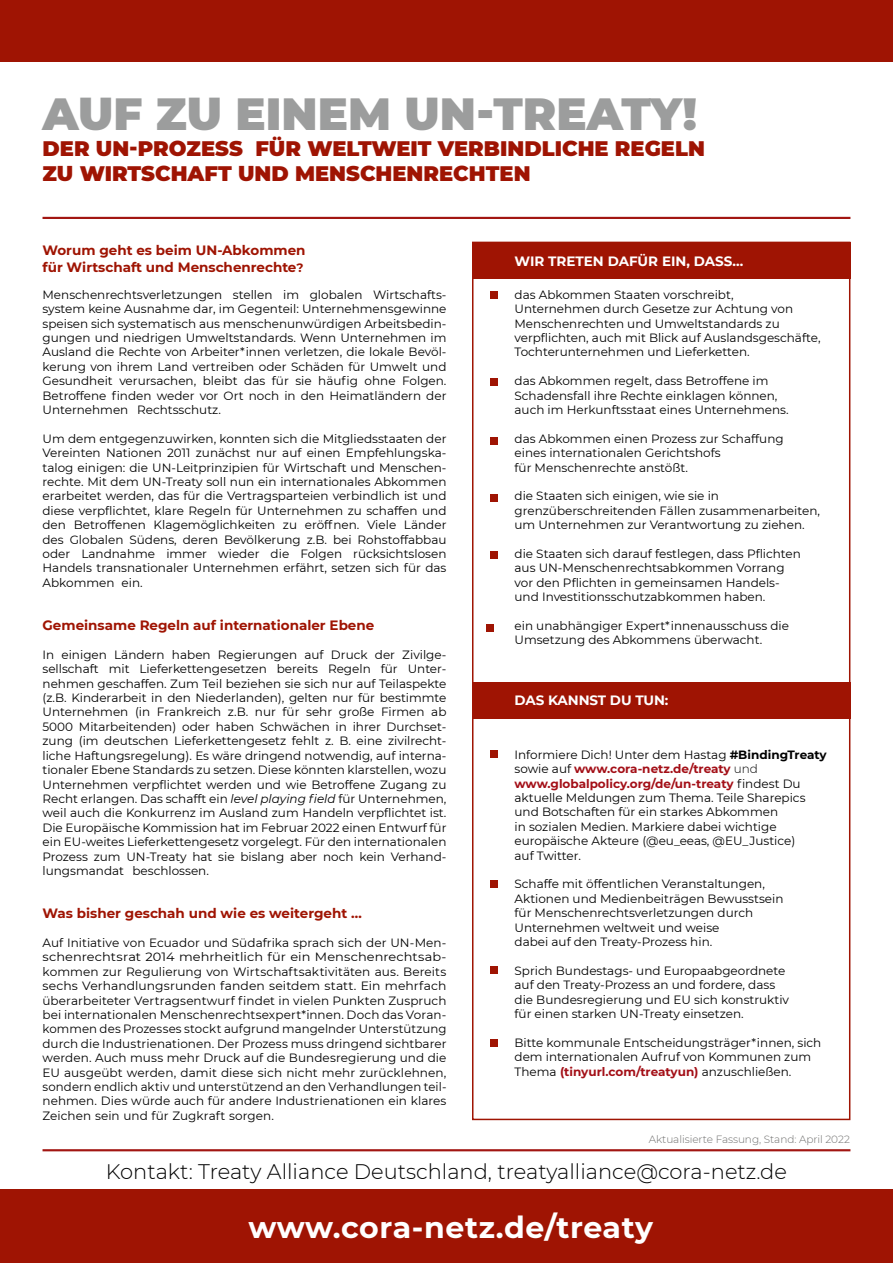
<style>
.page{position:relative;width:893px;height:1263px;background:#fff}
.page>*{position:absolute;margin:0;border:0;box-sizing:border-box;transform-origin:0 0}
.t1{font:900 45px "Montserrat";color:#9c9d9d}
.t2{font:700 30px "Montserrat";letter-spacing:.015em;color:#fff}
.t3{font:900 21px "Montserrat";color:#9f1403}
.t4{font:300 21px "Montserrat";color:#000}
.t5{font:700 13.5px "Montserrat";color:#9f1403}
.t6{font:700 13.5px "Montserrat";letter-spacing:-.005em;color:#fff}
.t7{font:12px/14.4px "Montserrat";color:#000}
.t8{font:300 10.5px "Montserrat";letter-spacing:-.005em;color:#6f6f6e}
.s1{font-size:12px}
.s2{font-style:italic}
.s3{font-weight:700}
.s4{font-weight:700;color:#a30f17}
.s5{font-weight:300}
</style>
<div class="page">
<div style="left:472px;top:682px;width:378px;height:37px;background:#9f1403"></div>
<div style="left:472px;top:242px;width:378px;height:37px;background:#9f1403"></div>
<div style="left:472px;top:242px;width:378px;height:878px;border:2px solid #9f1403"></div>
<div style="left:0;top:1190px;width:893px;height:73px;background:#9f1403"></div>
<div style="left:0;top:0;width:893px;height:62px;background:#9f1403"></div>
<hr style="left:43px;top:217px;width:807px;height:2px;background:#a21612">
<hr style="left:43px;top:1149px;width:807px;height:2px;background:#a21612">
<div style="left:491px;top:292px;width:7px;height:7px;background:#9f1403"></div>
<div style="left:491px;top:379px;width:7px;height:7px;background:#9f1403"></div>
<div style="left:491px;top:437px;width:7px;height:7px;background:#9f1403"></div>
<div style="left:491px;top:495px;width:7px;height:7px;background:#9f1403"></div>
<div style="left:491px;top:551px;width:7px;height:7px;background:#9f1403"></div>
<div style="left:487px;top:624px;width:7px;height:7px;background:#9f1403"></div>
<div style="left:491px;top:751px;width:7px;height:7px;background:#9f1403"></div>
<div style="left:491px;top:881px;width:7px;height:7px;background:#9f1403"></div>
<div style="left:491px;top:967px;width:7px;height:7px;background:#9f1403"></div>
<div style="left:491px;top:1039px;width:7px;height:7px;background:#9f1403"></div>
<p class="t1" style="left:43px;top:81px;width:656px">AUF ZU EINEM UN-TREATY!</p>
<p class="t3" style="left:43px;top:132px;width:664px">DER UN-PROZESS FÜR WELTWEIT VERBINDLICHE REGELN</p>
<p class="t3" style="left:43px;top:158px;width:490px">ZU WIRTSCHAFT UND MENSCHENRECHTEN</p>
<p class="t5" style="left:43px;top:241px;width:265px">Worum geht es beim UN-Abkommen</p>
<p class="t5" style="left:43px;top:257px;width:263px">für Wirtschaft und Menschenrechte<span class="s1">?</span></p>
<p class="t7" style="left:43px;top:287px;width:405px;text-align:justify">Menschenrechtsverletzungen stellen im globalen Wirtschafts&shy;system keine Ausnahme dar, im Gegenteil: Unternehmensgewinne speisen sich systematisch aus menschenunwürdigen Arbeitsbedin&shy;gungen und niedrigen Umweltstandards. Wenn Unternehmen im Ausland die Rechte von Arbeiter*innen verletzen, die lokale Bevöl&shy;kerung von ihrem Land vertreiben oder Schäden für Umwelt und Gesundheit verursachen, bleibt das für sie häufig ohne Folgen.<br>Betroffene finden weder vor Ort noch in den Heimatländern der Unternehmen Rechtsschutz.</p>
<p class="t7" style="left:43px;top:431px;width:405px;text-align:justify">Um dem entgegenzuwirken, konnten sich die Mitgliedsstaaten der Vereinten Nationen 2011 zunächst nur auf einen Empfehlungska&shy;talog einigen: die UN-Leitprinzipien für Wirtschaft und Menschen&shy;rechte. Mit dem UN-Treaty soll nun ein internationales Abkommen erarbeitet werden, das für die Vertragsparteien verbindlich ist und diese verpflichtet, klare Regeln für Unternehmen zu schaffen und den Betroffenen Klagemöglichkeiten zu eröffnen. Viele Länder des Globalen Südens, deren Bevölkerung z.B. bei Rohstoffabbau oder Landnahme immer wieder die Folgen rücksichtslosen Handels transnationaler Unternehmen erfährt, setzen sich für das Abkommen ein.</p>
<p class="t5" style="left:43px;top:615px;width:333px">Gemeinsame Regeln auf internationaler Ebene</p>
<p class="t7" style="left:43px;top:647px;width:405px;text-align:justify">In einigen Ländern haben Regierungen auf Druck der Zivilge&shy;sellschaft mit Lieferkettengesetzen bereits Regeln für Unter&shy;nehmen geschaffen. Zum Teil beziehen sie sich nur auf Teilaspekte (z.B. Kinderarbeit in den Niederlanden), gelten nur für bestimmte Unternehmen (in Frankreich z.B. nur für sehr große Firmen ab 5000 Mitarbeitenden) oder haben Schwächen in ihrer Durchset&shy;zung (im deutschen Lieferkettengesetz fehlt z. B. eine zivilrecht&shy;liche Haftungsregelung). Es wäre dringend notwendig, auf interna&shy;tionaler Ebene Standards zu setzen. Diese könnten klarstellen, wozu Unternehmen verpflichtet werden und wie Betroffene Zugang zu Recht erlangen. Das schafft ein <span class="s2">level playing field</span> für Unternehmen, weil auch die Konkurrenz im Ausland zum Handeln verpflichtet ist.<br>Die Europäische Kommission hat im Februar 2022 einen Entwurf für ein EU-weites Lieferkettengesetz vorgelegt. Für den internationalen Prozess zum UN-Treaty hat sie bislang aber noch kein Verhand&shy;lungsmandat beschlossen.</p>
<p class="t5" style="left:43px;top:903px;width:321px">Was bisher geschah und wie es weitergeht …</p>
<p class="t7" style="left:43px;top:935px;width:405px;text-align:justify">Auf Initiative von Ecuador und Südafrika sprach sich der UN-Men&shy;schenrechtsrat 2014 mehrheitlich für ein Menschenrechtsab&shy;kommen zur Regulierung von Wirtschaftsaktivitäten aus. Bereits sechs Verhandlungsrunden fanden seitdem statt. Ein mehrfach überarbeiteter Vertragsentwurf findet in vielen Punkten Zuspruch bei internationalen Menschenrechtsexpert*innen. Doch das Voran&shy;kommen des Prozesses stockt aufgrund mangelnder Unterstützung durch die Industrienationen. Der Prozess muss dringend sichtbarer werden. Auch muss mehr Druck auf die Bundesregierung und die EU ausgeübt werden, damit diese sich nicht mehr zurücklehnen, sondern endlich aktiv und unterstützend an den Verhandlungen teil&shy;nehmen. Dies würde auch für andere Industrienationen ein klares Zeichen sein und für Zugkraft sorgen.</p>
<p class="t6" style="left:514px;top:251px;width:230px">WIR TRETEN DAFÜR EIN, DASS...</p>
<p class="t7" style="left:514px;top:287px;width:307px">das Abkommen Staaten vorschreibt, Unternehmen durch Gesetze zur Achtung von Menschenrechten und Umweltstandards zu verpflichten, auch mit Blick auf Auslandsgeschäfte, Tochterunternehmen und Lieferketten.</p>
<p class="t7" style="left:514px;top:373px;width:276px">das Abkommen regelt, dass Betroffene im<br>Schadensfall ihre Rechte einklagen können, auch im Herkunftsstaat eines Unternehmens.</p>
<p class="t7" style="left:514px;top:431px;width:271px">das Abkommen einen Prozess zur Schaffung eines internationalen Gerichtshofs<br>für Menschenrechte anstößt.</p>
<p class="t7" style="left:514px;top:489px;width:307px">die Staaten sich einigen, wie sie in grenzüberschreitenden Fällen zusammenarbeiten, um Unternehmen zur Verantwortung zu ziehen.</p>
<p class="t7" style="left:514px;top:546px;width:288px">die Staaten sich darauf festlegen, dass Pflichten aus UN-Menschenrechtsabkommen Vorrang vor den Pflichten in gemeinsamen Handels&shy;und Investitionsschutzabkommen haben.</p>
<p class="t7" style="left:514px;top:618px;width:276px">ein unabhängiger Expert*innenausschuss die<br>Umsetzung des Abkommens überwacht.</p>
<p class="t6" style="left:514px;top:690px;width:155px">DAS KANNST DU TUN:</p>
<p class="t7" style="left:514px;top:747px;width:314px">Informiere Dich! Unter dem Hastag <span class="s3">#BindingTreaty </span>sowie auf <span class="s4">www.cora-netz.de/treaty</span> <span class="s5">und </span><span class="s4">www.globalpolicy.org/de/un-treaty</span> findest Du aktuelle Meldungen zum Thema. Teile Sharepics und Botschaften für ein starkes Abkommen<br>in sozialen Medien. Markiere dabei wichtige europäische Akteure (@eu_eeas, @EU_Justice)</p>
<p class="t7" style="left:514px;top:848px;width:68px">auf Twitter.</p>
<p class="t7" style="left:514px;top:876px;width:270px">Schaffe mit öffentlichen Veranstaltungen, Aktionen und Medienbeiträgen Bewusstsein für Menschenrechtsverletzungen durch Unternehmen weltweit und weise<br>dabei auf den Treaty-Prozess hin.</p>
<p class="t7" style="left:514px;top:963px;width:276px">Sprich Bundestags- und Europaabgeordnete auf den Treaty-Prozess an und fordere, dass die Bundesregierung und EU sich konstruktiv für einen starken UN-Treaty einsetzen.</p>
<p class="t7" style="left:514px;top:1035px;width:308px">Bitte kommunale Entscheidungsträger*innen, sich dem internationalen Aufruf von Kommunen zum<br>Thema <span class="s4">(tinyurl.com/treatyun)</span> anzuschließen.</p>
<p class="t8" style="left:649px;top:1132px;width:203px">Aktualisierte Fassung, Stand: April 2022</p>
<p class="t4" style="left:106px;top:1157px;width:683px">Kontakt: Treaty Alliance Deutschland, treatyalliance@cora-netz.de</p>
<p class="t2" style="left:248px;top:1205px;width:406px">www.cora-netz.de/treaty</p>
</div>
